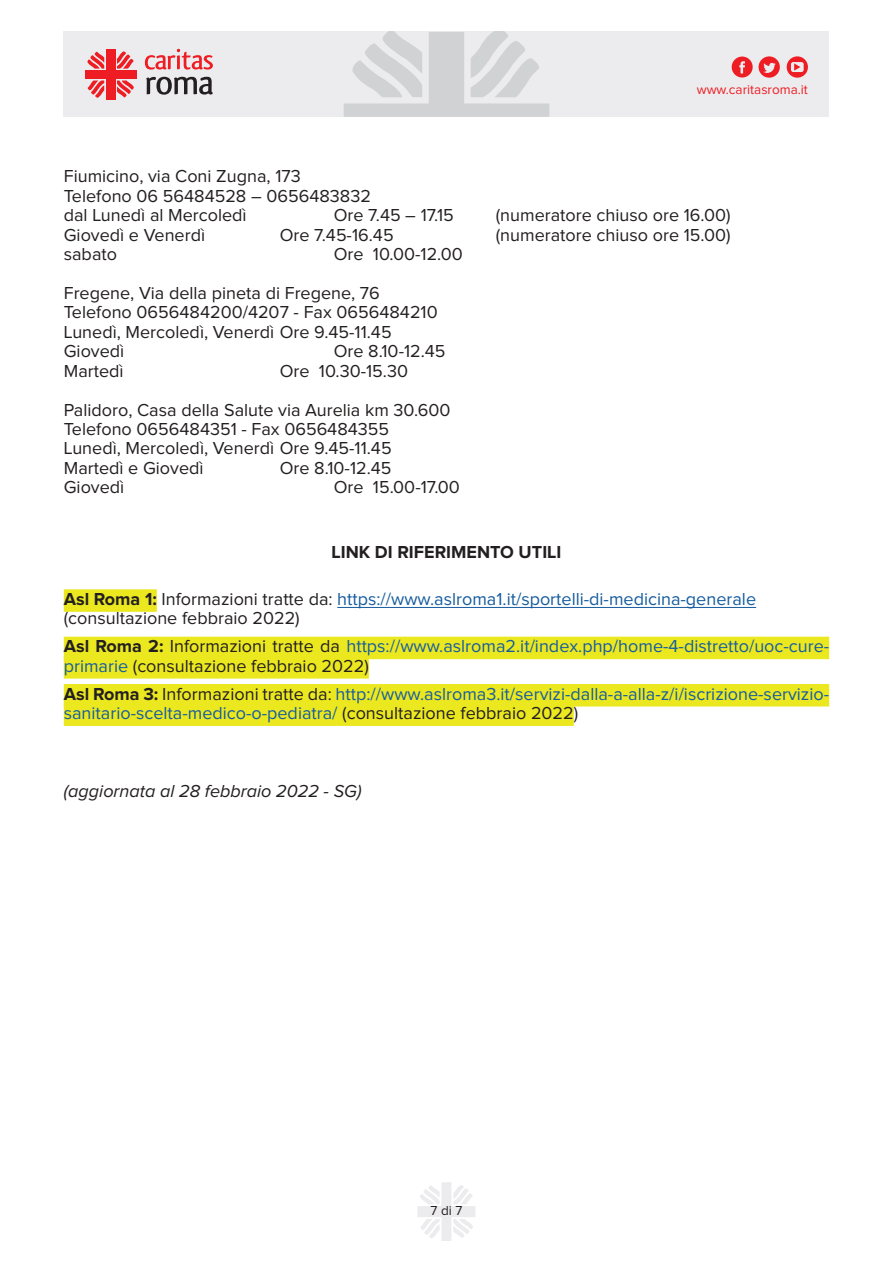
<style>
.page{position:relative;width:893px;height:1263px;background:#fff}
.page>*{position:absolute;margin:0;border:0;box-sizing:border-box;transform-origin:0 0}
.t1{font:18px/19.4px "Proxima Nova";color:#231f20}
.t2{font:18px/19.4px "Proxima Nova";color:#175d9e}
.t3{font:italic 18px "Proxima Nova";color:#231f20}
.t4{font:700 18px "Proxima Nova";color:#231f20}
.t5{font:13.5px "Proxima Nova";color:#ee1d23}
.t6{font:13.5px "Proxima Nova";color:#231f20}
.s1{font-weight:700;color:#231f20}
.s2{color:#231f20}
</style>
<div class="page">
<svg style="left:417px;top:1182px;width:58px;height:59px"></svg>
<div style="left:64px;top:32px;width:765px;height:85px;background:#ececee"></div>
<svg style="left:344px;top:32px;width:205px;height:85px"></svg>
<div style="left:106px;top:49px;width:9px;height:51px;background:#ee1d23"></div>
<div style="left:85px;top:70px;width:51px;height:9px;background:#ee1d23"></div>
<svg style="left:87px;top:51px;width:17px;height:18px"></svg>
<svg style="left:117px;top:81px;width:17px;height:17px"></svg>
<svg style="left:117px;top:51px;width:17px;height:18px"></svg>
<svg style="left:87px;top:81px;width:17px;height:17px"></svg>
<svg style="left:145px;top:49px;width:68px;height:21px"></svg>
<svg style="left:146px;top:77px;width:67px;height:18px"></svg>
<svg style="left:732px;top:56px;width:48px;height:22px"></svg>
<svg style="left:787px;top:56px;width:21px;height:22px"></svg>
<div style="left:64px;top:589px;width:93px;height:23px;background:#ece820"></div>
<hr style="left:337px;top:607px;width:419px;height:1px;background:#175d9e">
<div style="left:64px;top:637px;width:765px;height:22px;background:#ece820"></div>
<div style="left:64px;top:656px;width:305px;height:23px;background:#ece820"></div>
<div style="left:64px;top:684px;width:765px;height:22px;background:#ece820"></div>
<div style="left:64px;top:703px;width:510px;height:23px;background:#ece820"></div>
<p class="t5" style="left:697px;top:84px;width:113px">www.caritasroma.it</p>
<p class="t1" style="left:64px;top:168px;width:309px">Fiumicino, via Coni Zugna, 173<br>Telefono 06 56484528 – 0656483832 dal Lunedì al Mercoledì</p>
<p class="t1" style="left:334px;top:206px;width:121px">Ore 7.45 – 17.15</p>
<p class="t1" style="left:496px;top:206px;width:236px">(numeratore chiuso ore 16.00)</p>
<p class="t1" style="left:64px;top:226px;width:143px">Giovedì e Venerdì</p>
<p class="t1" style="left:280px;top:226px;width:115px">Ore 7.45-16.45</p>
<p class="t1" style="left:496px;top:226px;width:236px">(numeratore chiuso ore 15.00)</p>
<p class="t1" style="left:64px;top:245px;width:55px">sabato</p>
<p class="t1" style="left:64px;top:236px;width:401px;line-height:38.8px;text-indent:270px">Ore 10.00-12.00<br>Fregene, Via della pineta di Fregene, 76</p>
<p class="t1" style="left:64px;top:304px;width:375px">Telefono 0656484200/4207 - Fax 0656484210<br>Lunedì, Mercoledì, Venerdì Ore 9.45-11.45<br>Giovedì</p>
<p class="t1" style="left:334px;top:342px;width:113px">Ore 8.10-12.45</p>
<p class="t1" style="left:64px;top:362px;width:61px">Martedì</p>
<p class="t1" style="left:64px;top:352px;width:388px;line-height:38.8px;text-indent:216px">Ore 10.30-15.30<br>Palidoro, Casa della Salute via Aurelia km 30.600</p>
<p class="t1" style="left:64px;top:420px;width:329px">Telefono 0656484351 - Fax 0656484355<br>Lunedì, Mercoledì, Venerdì Ore 9.45-11.45<br>Martedì e Giovedì</p>
<p class="t1" style="left:280px;top:459px;width:113px">Ore 8.10-12.45</p>
<p class="t1" style="left:64px;top:478px;width:62px">Giovedì</p>
<p class="t1" style="left:334px;top:478px;width:128px">Ore 15.00-17.00</p>
<p class="t4" style="left:331px;top:543px;width:231px">LINK DI RIFERIMENTO UTILI</p>
<p class="t2" style="left:64px;top:590px;width:694px"><span class="s1">Asl Roma 1:</span> <span class="s2">Informazioni tratte da:</span> https://www.aslroma1.it/sportelli-di-medicina-generale <span class="s2">(consultazione febbraio 2022)</span></p>
<p class="t2" style="left:64px;top:637px;width:767px"><span class="s1">Asl Roma 2:</span> <span class="s2">Informazioni tratte da</span> https://www.aslroma2.it/index.php/home-4-distretto/uoc-cure&shy;primarie <span class="s2">(consultazione febbraio 2022)</span></p>
<p class="t2" style="left:64px;top:685px;width:767px"><span class="s1">Asl Roma 3:</span> <span class="s2">Informazioni tratte da:</span> http://www.aslroma3.it/servizi-dalla-a-alla-z/i/iscrizione-servizio&shy;sanitario-scelta-medico-o-pediatra/ <span class="s2">(consultazione febbraio 2022)</span></p>
<p class="t3" style="left:64px;top:783px;width:299px">(aggiornata al 28 febbraio 2022 - SG)</p>
<p class="t6" style="left:431px;top:1204px;width:33px">7 di 7</p>
</div>
